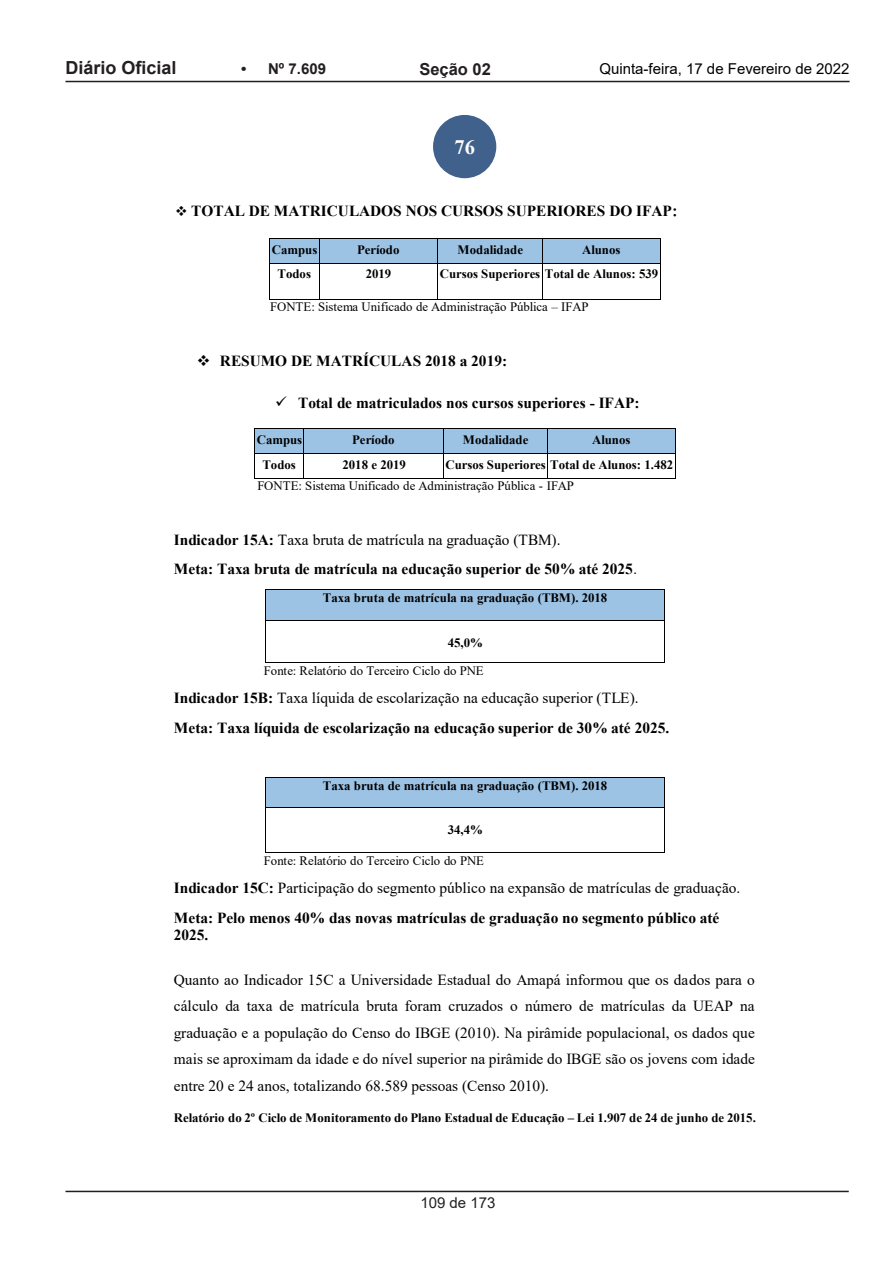
<style>
.page{position:relative;width:893px;height:1263px;background:#fff}
.page>*{position:absolute;margin:0;border:0;box-sizing:border-box;transform-origin:0 0}
.t1{font:700 20.55px "Times New Roman";color:#fff}
.t2{font:700 18px "Arial";color:#231f20}
.t3{font:700 16.5px "Arial";color:#231f20}
.t4{font:700 15.3px/29.4px "Times New Roman";color:#000}
.t5{font:15.3px/26.5px "Times New Roman";color:#000;text-align:justify}
.t6{font:15px "Arial";color:#000}
.t7{font:700 15px "Arial";color:#231f20}
.t8{font:15px "Arial";color:#231f20}
.t9{font:700 12.75px "Times New Roman";color:#000}
.t10{font:12.75px/21.5px "Times New Roman";letter-spacing:-.005em;color:#000}
.s1{font-family:"Trebuchet MS";font-size:14.1px}
.s2{font-style:inherit}
.s3{font-weight:700}
.s4{font-weight:400}
.s5{font-family:"Calibri";font-weight:400;font-size:14.1px}
</style>
<div class="page">
<hr style="left:65px;top:81px;width:785px;height:1px;background:#231f20">
<hr style="left:65px;top:1191px;width:784px;height:1px;background:#231f20">
<div style="left:433px;top:115px;width:63px;height:63px;background:#40618b;border-radius:50%"></div>
<div style="left:270px;top:239px;width:49px;height:24px;background:#9cc2e4"></div>
<div style="left:319px;top:239px;width:118px;height:24px;background:#9cc2e4"></div>
<div style="left:438px;top:239px;width:104px;height:24px;background:#9cc2e4"></div>
<div style="left:543px;top:239px;width:117px;height:24px;background:#9cc2e4"></div>
<hr style="left:270px;top:238px;width:49px;height:1px;background:#000">
<hr style="left:319px;top:238px;width:118px;height:1px;background:#000">
<hr style="left:438px;top:238px;width:104px;height:1px;background:#000">
<hr style="left:543px;top:238px;width:117px;height:1px;background:#000">
<hr style="left:270px;top:263px;width:49px;height:1px;background:#000">
<svg style="left:319px;top:239px;width:1px;height:24px"></svg>
<hr style="left:319px;top:263px;width:118px;height:1px;background:#000">
<svg style="left:437px;top:238px;width:1px;height:25px"></svg>
<hr style="left:438px;top:263px;width:104px;height:1px;background:#000">
<svg style="left:542px;top:238px;width:1px;height:25px"></svg>
<hr style="left:543px;top:263px;width:117px;height:1px;background:#000">
<svg style="left:660px;top:238px;width:1px;height:25px"></svg>
<hr style="left:270px;top:263px;width:1px;height:37px;background:#000">
<hr style="left:270px;top:300px;width:49px;height:1px;background:#000">
<hr style="left:319px;top:263px;width:1px;height:37px;background:#000">
<hr style="left:319px;top:300px;width:118px;height:1px;background:#000">
<hr style="left:437px;top:263px;width:1px;height:37px;background:#000">
<hr style="left:438px;top:300px;width:104px;height:1px;background:#000">
<hr style="left:542px;top:263px;width:1px;height:37px;background:#000">
<hr style="left:543px;top:300px;width:117px;height:1px;background:#000">
<hr style="left:660px;top:263px;width:1px;height:37px;background:#000">
<div style="left:255px;top:429px;width:49px;height:24px;background:#9cc2e4"></div>
<div style="left:304px;top:429px;width:139px;height:24px;background:#9cc2e4"></div>
<div style="left:443px;top:429px;width:105px;height:24px;background:#9cc2e4"></div>
<div style="left:548px;top:429px;width:127px;height:24px;background:#9cc2e4"></div>
<hr style="left:255px;top:428px;width:49px;height:1px;background:#000">
<hr style="left:304px;top:428px;width:139px;height:1px;background:#000">
<hr style="left:443px;top:428px;width:104px;height:1px;background:#000">
<hr style="left:548px;top:428px;width:127px;height:1px;background:#000">
<hr style="left:255px;top:453px;width:49px;height:1px;background:#000">
<hr style="left:304px;top:453px;width:139px;height:1px;background:#000">
<hr style="left:443px;top:453px;width:104px;height:1px;background:#000">
<hr style="left:548px;top:453px;width:127px;height:1px;background:#000">
<svg style="left:254px;top:428px;width:1px;height:51px"></svg>
<hr style="left:255px;top:478px;width:49px;height:1px;background:#000">
<hr style="left:304px;top:478px;width:139px;height:1px;background:#000">
<svg style="left:443px;top:429px;width:1px;height:49px"></svg>
<hr style="left:443px;top:478px;width:104px;height:1px;background:#000">
<svg style="left:547px;top:428px;width:1px;height:51px"></svg>
<hr style="left:548px;top:478px;width:127px;height:1px;background:#000">
<svg style="left:675px;top:428px;width:1px;height:51px"></svg>
<div style="left:266px;top:590px;width:398px;height:30px;background:#9cc2e4"></div>
<hr style="left:265px;top:590px;width:1px;height:30px;background:#000">
<hr style="left:664px;top:590px;width:1px;height:30px;background:#000">
<hr style="left:265px;top:620px;width:399px;height:1px;background:#000">
<hr style="left:265px;top:621px;width:1px;height:41px;background:#000">
<hr style="left:265px;top:662px;width:399px;height:1px;background:#000">
<hr style="left:664px;top:621px;width:1px;height:41px;background:#000">
<div style="left:266px;top:778px;width:398px;height:29px;background:#9cc2e4"></div>
<hr style="left:265px;top:777px;width:399px;height:1px;background:#000">
<svg style="left:265px;top:778px;width:1px;height:29px"></svg>
<hr style="left:265px;top:807px;width:399px;height:1px;background:#000">
<svg style="left:664px;top:777px;width:1px;height:31px"></svg>
<hr style="left:265px;top:808px;width:1px;height:44px;background:#000">
<hr style="left:265px;top:852px;width:399px;height:1px;background:#000">
<hr style="left:664px;top:808px;width:1px;height:44px;background:#000">
<p class="t2" style="left:65px;top:55px;width:113px">Diário Oficial</p>
<p class="t7" style="left:241px;top:58px;width:87px">• Nº 7.609</p>
<p class="t3" style="left:419px;top:57px;width:73px">Seção 02</p>
<p class="t6" style="left:599px;top:59px;width:252px">Quinta-feira, 17 de Fevereiro de 2022</p>
<p class="t1" style="left:454px;top:132px;width:22px">76</p>
<p class="t4" style="left:175px;top:195px;width:504px">❖ TOTAL DE MATRICULADOS NOS CURSOS SUPERIORES DO IFAP<span class="s1">:</span></p>
<p class="t9" style="left:272px;top:240px;width:47px">Campus</p>
<p class="t9" style="left:357px;top:240px;width:44px">Período</p>
<p class="t9" style="left:457px;top:240px;width:67px">Modalidade</p>
<p class="t9" style="left:582px;top:240px;width:40px">Alunos</p>
<p class="t9" style="left:278px;top:265px;width:35px">Todos</p>
<p class="t9" style="left:366px;top:265px;width:27px">2019</p>
<p class="t9" style="left:440px;top:265px;width:220px">Cursos Superiores Total de Alunos: 539</p>
<p class="t10" style="left:270px;top:296px;width:320px">FONTE: Sistema Unificado de Administração Pública <span class="s2">–</span> IFAP</p>
<p class="t4" style="left:197px;top:346px;width:312px">❖ RESUMO DE MATRÍCULAS 2018 a 2019:</p>
<p class="t4" style="left:275px;top:387px;width:366px">✓ Total de matriculados nos cursos superiores - IFAP:</p>
<p class="t9" style="left:257px;top:430px;width:47px">Campus</p>
<p class="t9" style="left:352px;top:430px;width:44px">Período</p>
<p class="t9" style="left:463px;top:430px;width:67px">Modalidade</p>
<p class="t9" style="left:592px;top:430px;width:40px">Alunos</p>
<p class="t9" style="left:262px;top:455px;width:35px">Todos</p>
<p class="t9" style="left:342px;top:455px;width:65px">2018 e 2019</p>
<p class="t10" style="left:257px;top:453px;width:417px;text-indent:188px"><span class="s3">Cursos Superiores Total de Alunos: 1.482<br></span>FONTE: Sistema Unificado de Administração Pública - IFAP</p>
<p class="t4" style="left:174px;top:525px;width:465px">Indicador 15A: <span class="s4">Taxa bruta de matrícula na graduação (TBM).<br></span>Meta: Taxa bruta de matrícula na educação superior de 50% até 2025<span class="s5">.</span></p>
<p class="t9" style="left:323px;top:589px;width:286px">Taxa bruta de matrícula na graduação (TBM). 2018</p>
<p class="t10" style="left:264px;top:629px;width:221px;line-height:27.6px;text-align:right"><span class="s3">45,0%<br></span>Fonte: Relatório do Terceiro Ciclo do PNE</p>
<p class="t4" style="left:174px;top:683px;width:497px">Indicador 15B: <span class="s4">Taxa líquida de escolarização na educação superior (TLE).<br></span>Meta: Taxa líquida de escolarização na educação superior de 30% até 2025.</p>
<p class="t9" style="left:323px;top:776px;width:286px">Taxa bruta de matrícula na graduação (TBM). 2018</p>
<p class="t9" style="left:448px;top:821px;width:37px">34,4%</p>
<p class="t10" style="left:264px;top:849px;width:222px">Fonte: Relatório do Terceiro Ciclo do PNE</p>
<p class="t4" style="left:174px;top:873px;width:568px">Indicador 15C: <span class="s4">Participação do segmento público na expansão de matrículas de graduação.<br></span>Meta: Pelo menos 40% das novas matrículas de graduação no segmento público até</p>
<p class="t4" style="left:174px;top:920px;width:36px">2025.</p>
<p class="t5" style="left:174px;top:966px;width:583px">Quanto ao Indicador 15C a Universidade Estadual do Amapá informou que os dados para o cálculo da taxa de matrícula bruta foram cruzados o número de matrículas da UEAP na graduação e a população do Censo do IBGE (2010). Na pirâmide populacional, os dados que mais se aproximam da idade e do nível superior na pirâmide do IBGE são os jovens com idade entre 20 e 24 anos, totalizando 68.589 pessoas (Censo 2010).</p>
<p class="t9" style="left:174px;top:1108px;width:583px">Relatório do 2º Ciclo de Monitoramento do Plano Estadual de Educação <span class="s2">–</span> Lei 1.907 de 24 de junho de 2015.</p>
<p class="t8" style="left:420px;top:1192px;width:77px">109 de 173</p>
</div>
